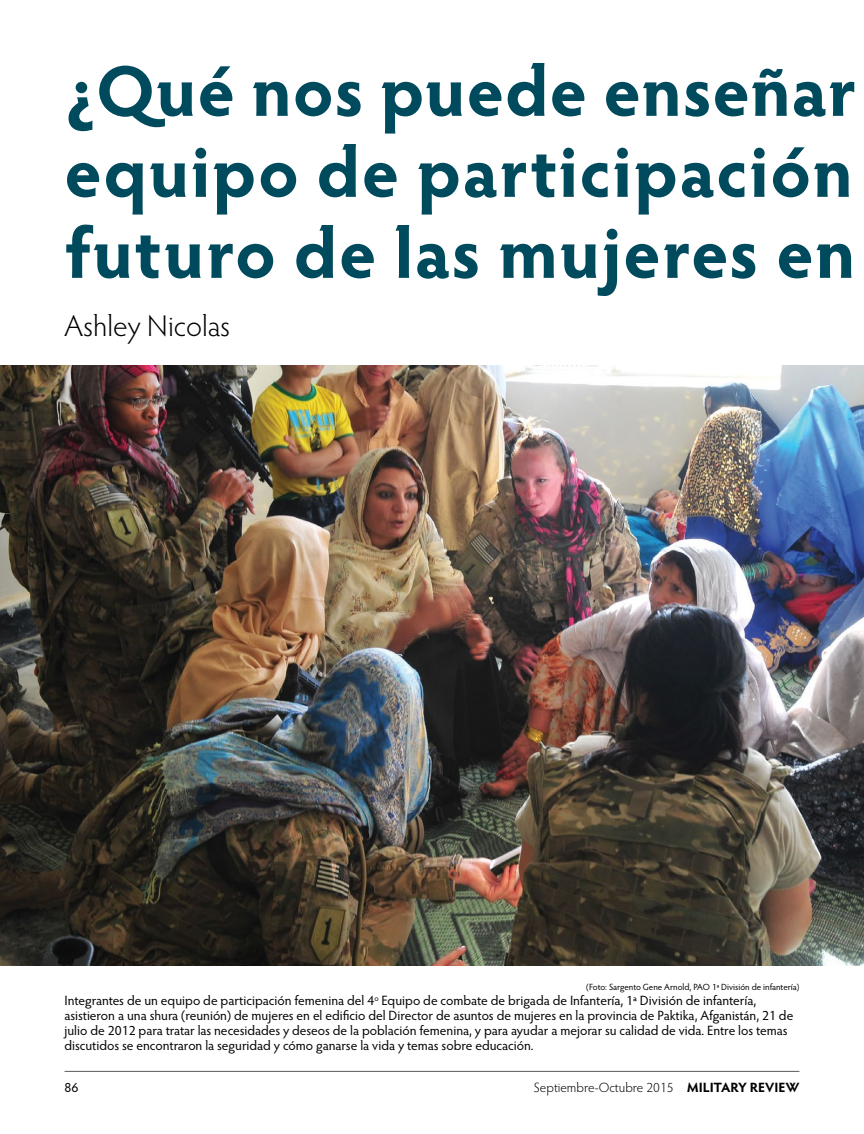
<style>
.page{position:relative;width:864px;height:1134px;background:#fff}
.page>*{position:absolute;margin:0;border:0;box-sizing:border-box;transform-origin:0 0}
.t1{font:700 72px/81px "Hypatia Sans Pro";letter-spacing:.02em;color:#004a5d;text-align:justify}
.t2{font:300 30px "Hypatia Sans Pro";color:#000}
.t3{font:13.5px/15px "Hypatia Sans Pro";color:#000}
.t4{font:300 13.5px "Hypatia Sans Pro";color:#000}
.t5{font:9px "Hypatia Sans Pro";letter-spacing:-.005em;color:#000}
.s1{font-weight:700}
</style>
<div class="page">
<hr style="left:65px;top:1071px;width:734px;height:1px;background:#58595b">
<img style="left:0;top:366px;width:864px;height:600px">
<h1 class="t1" style="left:64px;top:47px;width:793px">¿Qué nos puede enseñar equipo de participación futuro de las mujeres en</h1>
<h2 class="t2" style="left:64px;top:306px;width:167px">Ashley Nicolas</h2>
<p class="t5" style="left:586px;top:981px;width:215px">(Foto: Sargento Gene Arnold, PAO 1ª División de infantería)</p>
<p class="t3" style="left:64px;top:992px;width:730px">Integrantes de un equipo de participación femenina del 4<sup>o</sup> Equipo de combate de brigada de Infantería, 1ª División de infantería, asistieron a una shura (reunión) de mujeres en el edificio del Director de asuntos de mujeres en la provincia de Paktika, Afganistán, 21 de julio de 2012 para tratar las necesidades y deseos de la población femenina, y para ayudar a mejorar su calidad de vida. Entre los temas discutidos se encontraron la seguridad y cómo ganarse la vida y temas sobre educación.</p>
<p class="t3" style="left:64px;top:1079px;width:15px">86</p>
<p class="t4" style="left:534px;top:1079px;width:267px">Septiembre-Octubre 2015 <span class="s1">MILITARY REVIEW</span></p>
</div>
